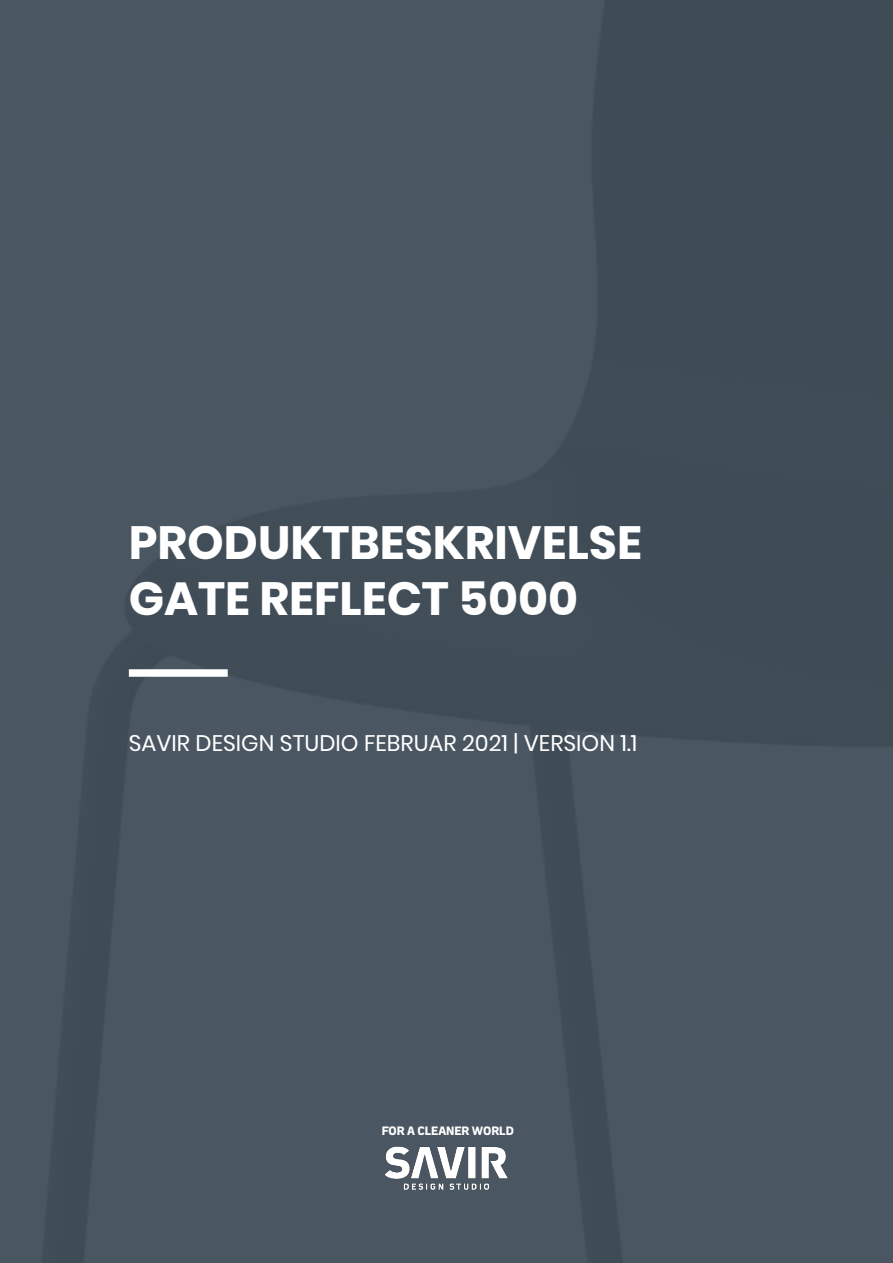
<style>
.page{position:relative;width:893px;height:1263px;background:#fff}
.page>*{position:absolute;margin:0;border:0;box-sizing:border-box;transform-origin:0 0}
.t1{font:700 46.5px "Poppins";color:#fff}
.t2{font:22.5px "Poppins";color:#fff}
.t3{font:800 12.75px "Republic";color:#fff}
</style>
<div class="page">
<img style="left:0;top:1px;width:893px;height:1262px">
<img style="left:357px;top:1126px;width:179px;height:83px">
<div style="left:129px;top:669px;width:99px;height:8px;background:#fff"></div>
<p class="t1" style="left:129px;top:516px;width:515px">PRODUKTBESKRIVELSE</p>
<p class="t1" style="left:129px;top:572px;width:451px">GATE REFLECT 5000</p>
<p class="t2" style="left:129px;top:730px;width:510px">SAVIR DESIGN STUDIO FEBRUAR 2021 | VERSION 1.1</p>
<p class="t3" style="left:382px;top:1122px;width:134px">FOR A CLEANER WORLD</p>
</div>
